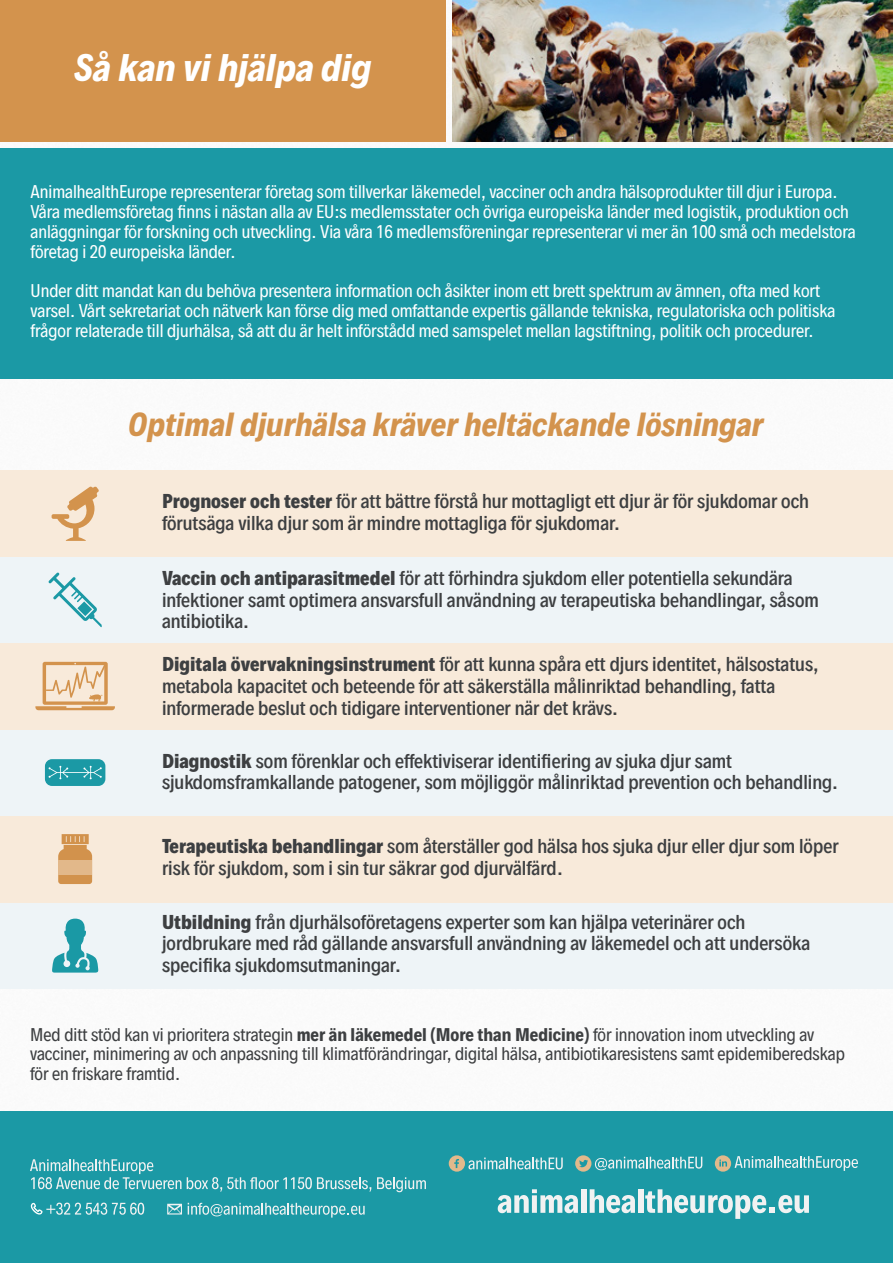
<style>
.page{position:relative;width:893px;height:1263px;background:#fff}
.page>*{position:absolute;margin:0;border:0;box-sizing:border-box;transform-origin:0 0}
.t1{font:italic 700 34.5px "Decalotype";color:#fff}
.t2{font:italic 700 30px "Decalotype";color:#d3934d}
.t3{font:500 18px/21.6px "Decalotype";color:#3d3f41}
.t4{font:16.5px/19.8px "Decalotype";color:#fff}
.t5{font:16.5px/19.8px "Decalotype";color:#3d3f41}
.s1{font-weight:800}
.s2{font-weight:700}
</style>
<div class="page">
<div style="left:0;top:0;width:446px;height:141px;background:#d3934d"></div>
<div style="left:0;top:148px;width:893px;height:231px;background:#1b99a5"></div>
<img style="left:453px;top:0;width:440px;height:141px">
<div style="left:0;top:902px;width:893px;height:87px;background:#eef4f7"></div>
<div style="left:0;top:816px;width:893px;height:86px;background:#f8eada"></div>
<div style="left:0;top:729px;width:893px;height:87px;background:#eef4f7"></div>
<div style="left:0;top:643px;width:893px;height:86px;background:#f8eada"></div>
<div style="left:0;top:557px;width:893px;height:86px;background:#eef4f7"></div>
<div style="left:0;top:471px;width:893px;height:86px;background:#f8eada"></div>
<div style="left:0;top:1111px;width:893px;height:152px;background:#1b99a5"></div>
<svg style="left:52px;top:486px;width:47px;height:55px"></svg>
<svg style="left:48px;top:572px;width:54px;height:55px"></svg>
<svg style="left:35px;top:662px;width:80px;height:48px"></svg>
<svg style="left:58px;top:834px;width:34px;height:50px"></svg>
<div style="left:58px;top:861px;width:34px;height:14px;background:#e2b88a"></div>
<div style="left:45px;top:759px;width:60px;height:27px;background:#1b99a5;border-radius:7px"></div>
<svg style="left:48px;top:766px;width:54px;height:13px"></svg>
<svg style="left:52px;top:919px;width:46px;height:53px"></svg>
<svg style="left:167px;top:1204px;width:15px;height:10px"></svg>
<svg style="left:449px;top:1155px;width:114px;height:17px"></svg>
<svg style="left:575px;top:1155px;width:127px;height:17px"></svg>
<svg style="left:715px;top:1155px;width:143px;height:17px"></svg>
<svg style="left:498px;top:1189px;width:80px;height:24px"></svg>
<div style="left:581px;top:1189px;width:5px;height:24px;background:#f1f2f2"></div>
<svg style="left:590px;top:1189px;width:45px;height:24px"></svg>
<div style="left:638px;top:1189px;width:5px;height:24px;background:#f1f2f2"></div>
<svg style="left:645px;top:1189px;width:164px;height:30px"></svg>
<svg style="left:30px;top:1159px;width:341px;height:33px"></svg>
<svg style="left:377px;top:1177px;width:49px;height:15px"></svg>
<svg style="left:31px;top:1202px;width:113px;height:13px"></svg>
<svg style="left:188px;top:1203px;width:177px;height:14px"></svg>
<h1 class="t1" style="left:74px;top:44px;width:299px">Så kan vi hjälpa dig</h1>
<p class="t4" style="left:31px;top:182px;width:827px">AnimalhealthEurope representerar företag som tillverkar läkemedel, vacciner och andra hälsoprodukter till djur i Europa.<br>Våra medlemsföretag finns i nästan alla av EU:s medlemsstater och övriga europeiska länder med logistik, produktion och anläggningar för forskning och utveckling. Via våra 16 medlemsföreningar representerar vi mer än 100 små och medelstora företag i 20 europeiska länder.</p>
<p class="t4" style="left:31px;top:281px;width:806px">Under ditt mandat kan du behöva presentera information och åsikter inom ett brett spektrum av ämnen, ofta med kort varsel. Vårt sekretariat och nätverk kan förse dig med omfattande expertis gällande tekniska, regulatoriska och politiska frågor relaterade till djurhälsa, så att du är helt införstådd med samspelet mellan lagstiftning, politik och procedurer.</p>
<h2 class="t2" style="left:128px;top:403px;width:636px">Optimal djurhälsa kräver heltäckande lösningar</h2>
<p class="t3" style="left:162px;top:490px;width:648px"><span class="s1">Prognoser och tester</span> för att bättre förstå hur mottagligt ett djur är för sjukdomar och förutsäga vilka djur som är mindre mottagliga för sjukdomar.</p>
<p class="t3" style="left:162px;top:567px;width:658px"><span class="s1">Vaccin och antiparasitmedel</span> för att förhindra sjukdom eller potentiella sekundära infektioner samt optimera ansvarsfull användning av terapeutiska behandlingar, såsom antibiotika.</p>
<p class="t3" style="left:162px;top:653px;width:658px"><span class="s1">Digitala övervakningsinstrument</span> för att kunna spåra ett djurs identitet, hälsostatus, metabola kapacitet och beteende för att säkerställa målinriktad behandling, fatta informerade beslut och tidigare interventioner när det krävs.</p>
<p class="t3" style="left:162px;top:749px;width:677px"><span class="s1">Diagnostik</span> som förenklar och effektiviserar identifiering av sjuka djur samt sjukdomsframkallande patogener, som möjliggör målinriktad prevention och behandling.</p>
<p class="t3" style="left:162px;top:835px;width:678px"><span class="s1">Terapeutiska behandlingar</span> som återställer god hälsa hos sjuka djur eller djur som löper risk för sjukdom, som i sin tur säkrar god djurvälfärd.</p>
<p class="t3" style="left:162px;top:911px;width:650px"><span class="s1">Utbildning</span> från djurhälsoföretagens experter som kan hjälpa veterinärer och jordbrukare med råd gällande ansvarsfull användning av läkemedel och att undersöka specifika sjukdomsutmaningar.</p>
<p class="t5" style="left:30px;top:1024px;width:816px">Med ditt stöd kan vi prioritera strategin <span class="s2">mer än läkemedel (More than Medicine)</span> för innovation inom utveckling av vacciner, minimering av och anpassning till klimatförändringar, digital hälsa, antibiotikaresistens samt epidemiberedskap för en friskare framtid.</p>
</div>
